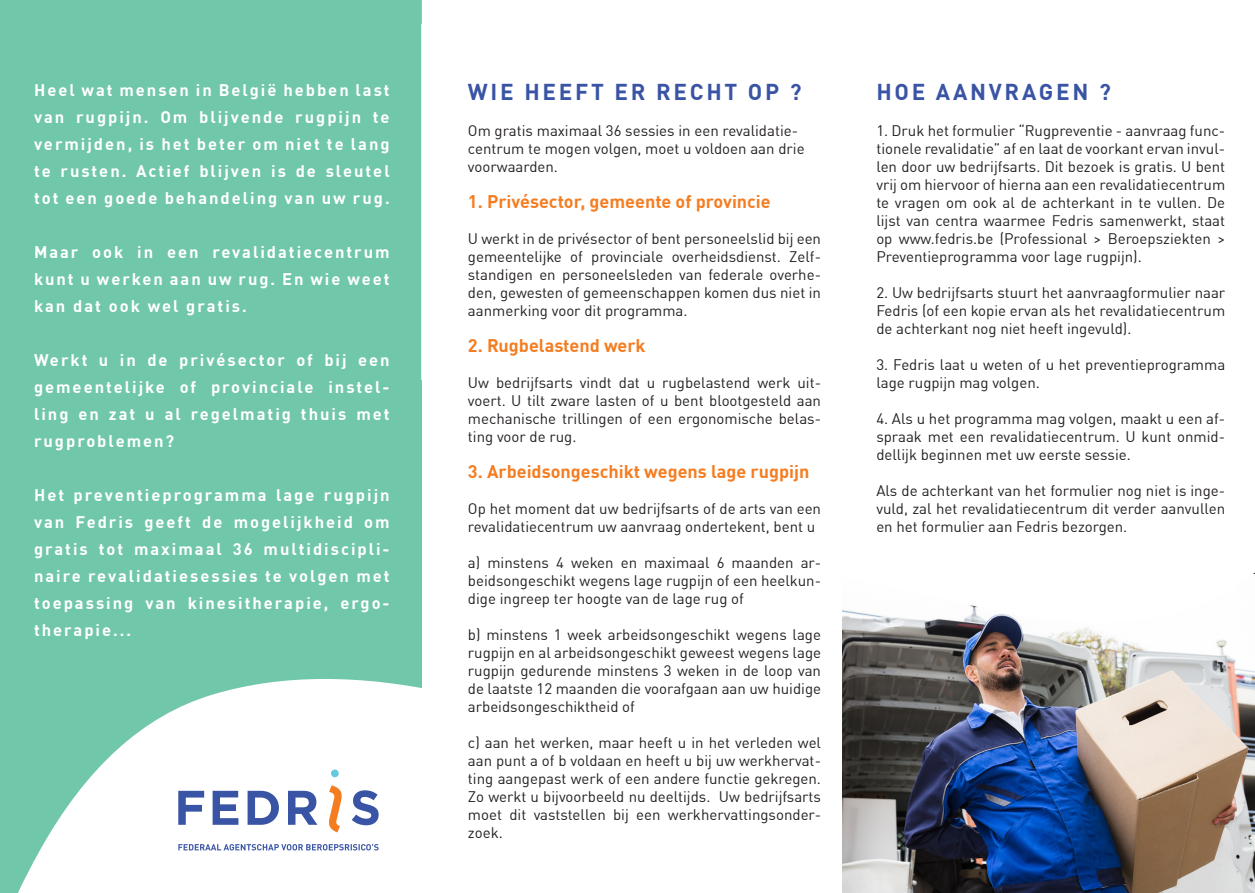
<style>
.page{position:relative;width:1255px;height:893px;background:#fff}
.page>*{position:absolute;margin:0;border:0;box-sizing:border-box;transform-origin:0 0}
.t1{font:700 22.5px "DIN Offc Pro";letter-spacing:.12em;color:#3954a4}
.t2{font:700 18px "DIN Offc Pro";color:#f47d21}
.t3{font:700 16.5px/27px "DIN Offc Pro";letter-spacing:.12em;color:#fff;text-align:justify}
.t4{font:15px/18px "DIN Offc Pro";color:#231f20;text-align:justify}
</style>
<div class="page">
<div style="left:0;top:0;width:421px;height:893px;background:#71c7aa"></div>
<svg style="left:18px;top:674px;width:404px;height:219px;fill:#fff"></svg>
<img style="left:842px;top:627px;width:412px;height:266px">
<svg style="left:178px;top:791px;width:26px;height:34px"></svg>
<svg style="left:212px;top:791px;width:26px;height:34px"></svg>
<svg style="left:247px;top:791px;width:32px;height:34px"></svg>
<svg style="left:288px;top:791px;width:29px;height:34px"></svg>
<svg style="left:329px;top:785px;width:13px;height:47px"></svg>
<svg style="left:352px;top:790px;width:26px;height:35px"></svg>
<svg style="left:330px;top:769px;width:9px;height:9px"></svg>
<svg style="left:178px;top:844px;width:200px;height:6px"></svg>
<p class="t3" style="left:34px;top:75px;width:357px">Heel wat mensen in België hebben last van rugpijn. Om blijvende rugpijn te vermijden, is het beter om niet te lang te rusten. Actief blijven is de sleutel tot een goede behandeling van uw rug.</p>
<p class="t3" style="left:34px;top:237px;width:357px">Maar ook in een revalidatiecentrum kunt u werken aan uw rug. En wie weet kan dat ook wel gratis.</p>
<p class="t3" style="left:34px;top:345px;width:357px">Werkt u in de privésector of bij een gemeentelijke of provinciale instel&shy;ling en zat u al regelmatig thuis met rugproblemen?</p>
<p class="t3" style="left:34px;top:480px;width:357px">Het preventieprogramma lage rugpijn van Fedris geeft de mogelijkheid om gratis tot maximaal 36 multidiscipli&shy;naire revalidatiesessies te volgen met toepassing van kinesitherapie, ergo&shy;therapie...</p>
<p class="t1" style="left:468px;top:74px;width:335px">WIE HEEFT ER RECHT OP ?</p>
<p class="t4" style="left:468px;top:121px;width:338px;text-align:left">Om gratis maximaal 36 sessies in een revalidatie&shy;centrum te mogen volgen, moet u voldoen aan drie voorwaarden.</p>
<p class="t2" style="left:468px;top:188px;width:304px">1. Privésector, gemeente of provincie</p>
<p class="t4" style="left:468px;top:229px;width:354px">U werkt in de privésector of bent personeelslid bij een gemeentelijke of provinciale overheidsdienst. Zelf&shy;standigen en personeelsleden van federale overhe&shy;den, gewesten of gemeenschappen komen dus niet in aanmerking voor dit programma.</p>
<p class="t2" style="left:468px;top:332px;width:179px">2. Rugbelastend werk</p>
<p class="t4" style="left:468px;top:373px;width:354px">Uw bedrijfsarts vindt dat u rugbelastend werk uit&shy;voert. U tilt zware lasten of u bent blootgesteld aan mechanische trillingen of een ergonomische belas&shy;ting voor de rug.</p>
<p class="t2" style="left:468px;top:458px;width:343px">3. Arbeidsongeschikt wegens lage rugpijn</p>
<p class="t4" style="left:468px;top:499px;width:354px">Op het moment dat uw bedrijfsarts of de arts van een revalidatiecentrum uw aanvraag ondertekent, bent u</p>
<p class="t4" style="left:468px;top:553px;width:354px">a) minstens 4 weken en maximaal 6 maanden ar&shy;beidsongeschikt wegens lage rugpijn of een heelkun&shy;dige ingreep ter hoogte van de lage rug of</p>
<p class="t4" style="left:468px;top:625px;width:354px">b) minstens 1 week arbeidsongeschikt wegens lage rugpijn en al arbeidsongeschikt geweest wegens lage rugpijn gedurende minstens 3 weken in de loop van de laatste 12 maanden die voorafgaan aan uw huidige arbeidsongeschiktheid of</p>
<p class="t4" style="left:468px;top:733px;width:354px">c) aan het werken, maar heeft u in het verleden wel aan punt a of b voldaan en heeft u bij uw werkhervat&shy;ting aangepast werk of een andere functie gekregen.<br>Zo werkt u bijvoorbeeld nu deeltijds. Uw bedrijfsarts moet dit vaststellen bij een werkhervattingsonder&shy;zoek.</p>
<p class="t1" style="left:876px;top:74px;width:236px">HOE AANVRAGEN ?</p>
<p class="t4" style="left:876px;top:121px;width:350px">1. Druk het formulier “Rugpreventie - aanvraag func&shy;tionele revalidatie” af en laat de voorkant ervan invul&shy;len door uw bedrijfsarts. Dit bezoek is gratis. U bent vrij om hiervoor of hierna aan een revalidatiecentrum te vragen om ook al de achterkant in te vullen. De lijst van centra waarmee Fedris samenwerkt, staat op www.fedris.be (Professional &gt; Beroepsziekten &gt; Preventieprogramma voor lage rugpijn).</p>
<p class="t4" style="left:876px;top:283px;width:350px">2. Uw bedrijfsarts stuurt het aanvraagformulier naar Fedris (of een kopie ervan als het revalidatiecentrum de achterkant nog niet heeft ingevuld).</p>
<p class="t4" style="left:876px;top:355px;width:350px">3. Fedris laat u weten of u het preventieprogramma lage rugpijn mag volgen.</p>
<p class="t4" style="left:876px;top:409px;width:350px">4. Als u het programma mag volgen, maakt u een af&shy;spraak met een revalidatiecentrum. U kunt onmid&shy;dellijk beginnen met uw eerste sessie.</p>
<p class="t4" style="left:876px;top:481px;width:350px">Als de achterkant van het formulier nog niet is inge&shy;vuld, zal het revalidatiecentrum dit verder aanvullen en het formulier aan Fedris bezorgen.</p>
</div>
